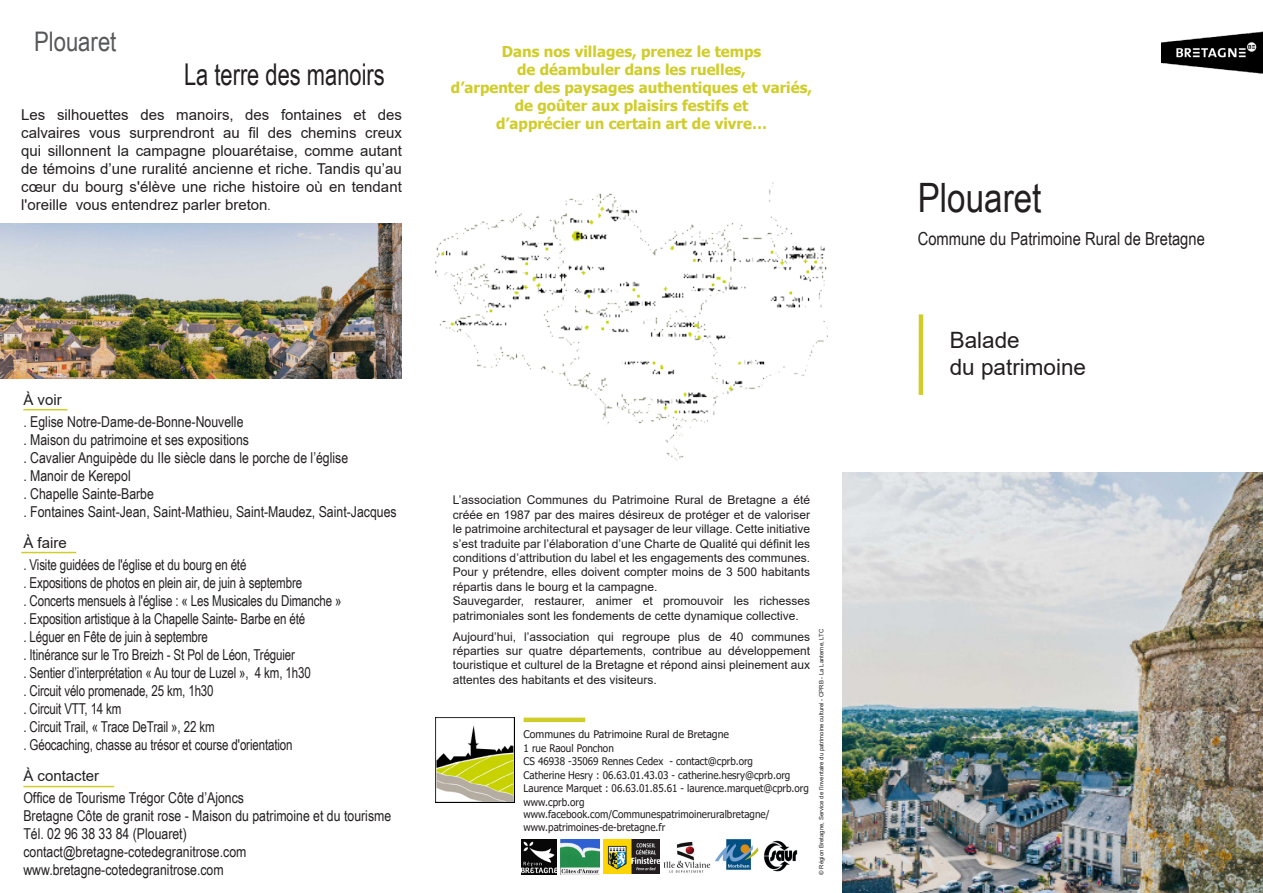
<style>
.page{position:relative;width:1263px;height:893px;background:#fff}
.page>*{position:absolute;margin:0;border:0;box-sizing:border-box;transform-origin:0 0}
.t1{font:40.5px "Arial Narrow";color:#231f20}
.t2{font:30px "Arial Narrow";color:#231f20;scale:.89 1}
.t3{font:27px "Arial Narrow";color:#57585a}
.t4{font:22.5px "Arial";color:#231f20}
.t5{font:18px "Arial Narrow";color:#231f20}
.Rubrique_à_découvrir{font:15px "Arial Narrow";letter-spacing:-.01em;color:#231f20;scale:.94 1}
.Rubrique_à_découvrir-2{font:15px "Arial Narrow";letter-spacing:-.01em;color:#231f20}
.Rubrique_à_découvrir-3{font:15px/18px "Arial";color:#231f20;text-align:justify}
.t6{font:700 15px "Tahoma";color:#d0cd2b}
.t7{font:12px/14.4px "Arial";color:#231f20;text-align:justify}
.t8{font:10.5px "Tahoma";color:#231f20;scale:.94 1}
.t9{font:10.5px "Tahoma";color:#231f20}
.t10{font:6px "Arial";color:#231f20}
.s1{font-family:"Arial Narrow";font-size:13.5px}
</style>
<div class="page">
<hr style="left:919px;top:314px;width:4px;height:81px;background:#d0cd2b">
<img style="left:842px;top:472px;width:421px;height:421px">
<img style="left:0;top:224px;width:402px;height:154px">
<hr style="left:21px;top:552px;width:55px;height:1px;background:#d0cd2b">
<hr style="left:23px;top:409px;width:44px;height:1px;background:#d0cd2b">
<hr style="left:23px;top:786px;width:91px;height:1px;background:#d0cd2b">
<img style="left:1161px;top:31px;width:102px;height:43px">
<img style="left:436px;top:182px;width:391px;height:279px">
<img style="left:436px;top:718px;width:79px;height:84px">
<img style="left:560px;top:839px;width:39px;height:35px">
<img style="left:603px;top:839px;width:56px;height:35px">
<img style="left:715px;top:839px;width:44px;height:31px">
<img style="left:663px;top:841px;width:48px;height:32px">
<img style="left:522px;top:840px;width:35px;height:34px">
<img style="left:764px;top:840px;width:34px;height:32px">
<hr style="left:524px;top:718px;width:61px;height:4px;background:#d0cd2b">
<p class="t3" style="left:34px;top:22px;width:84px">Plouaret</p>
<p class="t2" style="left:184px;top:53px;width:227px">La terre des manoirs</p>
<p class="Rubrique_à_découvrir-3" style="left:21px;top:106px;width:382px">Les silhouettes des manoirs, des fontaines et des calvaires vous surprendront au fil des chemins creux qui sillonnent la campagne plouarétaise, comme autant de témoins d’une ruralité ancienne et riche. Tandis qu’au cœur du bourg s'élève une riche histoire où en tendant l'oreille vous entendrez parler breton<span class="s1">.</span></p>
<p class="t6" style="left:502px;top:41px;width:261px">Dans nos villages, prenez le temps</p>
<p class="t6" style="left:517px;top:59px;width:230px">de déambuler dans les ruelles,</p>
<p class="t6" style="left:451px;top:77px;width:363px">d’arpenter des paysages authentiques et variés,</p>
<p class="t6" style="left:515px;top:95px;width:235px">de goûter aux plaisirs festifs et</p>
<p class="t6" style="left:496px;top:113px;width:272px">d’apprécier un certain art de vivre…</p>
<p class="Rubrique_à_découvrir-3" style="left:23px;top:390px;width:40px">À voir</p>
<p class="Rubrique_à_découvrir-2" style="left:23px;top:411px;width:222px">. Eglise Notre-Dame-de-Bonne-Nouvelle</p>
<p class="Rubrique_à_découvrir-2" style="left:23px;top:429px;width:227px">. Maison du patrimoine et ses expositions</p>
<p class="Rubrique_à_découvrir-2" style="left:23px;top:447px;width:326px">. Cavalier Anguipède du IIe siècle dans le porche de l’église</p>
<p class="Rubrique_à_découvrir-2" style="left:23px;top:465px;width:109px">. Manoir de Kerepol</p>
<p class="Rubrique_à_découvrir-2" style="left:23px;top:483px;width:132px">. Chapelle Sainte-Barbe</p>
<p class="Rubrique_à_découvrir-2" style="left:23px;top:501px;width:375px">. Fontaines Saint-Jean, Saint-Mathieu, Saint-Maudez, Saint-Jacques</p>
<p class="Rubrique_à_découvrir-3" style="left:23px;top:533px;width:45px">À faire</p>
<p class="Rubrique_à_découvrir" style="left:23px;top:554px;width:239px">. Visite guidées de l'église et du bourg en été</p>
<p class="Rubrique_à_découvrir" style="left:23px;top:572px;width:298px">. Expositions de photos en plein air, de juin à septembre</p>
<p class="Rubrique_à_découvrir" style="left:23px;top:590px;width:340px">. Concerts mensuels à l'église : « Les Musicales du Dimanche »</p>
<p class="Rubrique_à_découvrir" style="left:23px;top:608px;width:301px">. Exposition artistique à la Chapelle Sainte- Barbe en été</p>
<p class="Rubrique_à_découvrir" style="left:23px;top:626px;width:198px">. Léguer en Fête de juin à septembre</p>
<p class="Rubrique_à_découvrir" style="left:23px;top:644px;width:291px">. Itinérance sur le Tro Breizh - St Pol de Léon, Tréguier</p>
<p class="Rubrique_à_découvrir" style="left:23px;top:662px;width:307px">. Sentier d’interprétation « Au tour de Luzel », 4 km, 1h30</p>
<p class="Rubrique_à_découvrir" style="left:23px;top:680px;width:204px">. Circuit vélo promenade, 25 km, 1h30</p>
<p class="Rubrique_à_découvrir" style="left:23px;top:698px;width:106px">. Circuit VTT, 14 km</p>
<p class="Rubrique_à_découvrir" style="left:23px;top:716px;width:205px">. Circuit Trail, « Trace DeTrail », 22 km</p>
<p class="Rubrique_à_découvrir" style="left:23px;top:734px;width:288px">. Géocaching, chasse au trésor et course d'orientation</p>
<p class="Rubrique_à_découvrir-3" style="left:23px;top:766px;width:77px">À contacter</p>
<p class="Rubrique_à_découvrir-2" style="left:23px;top:787px;width:222px">Office de Tourisme Trégor Côte d’Ajoncs</p>
<p class="Rubrique_à_découvrir-2" style="left:23px;top:805px;width:369px">Bretagne Côte de granit rose - Maison du patrimoine et du tourisme</p>
<p class="Rubrique_à_découvrir-2" style="left:23px;top:823px;width:165px">Tél. 02 96 38 33 84 (Plouaret)</p>
<p class="Rubrique_à_découvrir-2" style="left:23px;top:841px;width:225px">contact@bretagne-cotedegranitrose.com</p>
<p class="Rubrique_à_découvrir-2" style="left:23px;top:859px;width:202px">www.bretagne-cotedegranitrose.com</p>
<p class="t7" style="left:453px;top:493px;width:359px">L’association Communes du Patrimoine Rural de Bretagne a été créée en 1987 par des maires désireux de protéger et de valoriser le patrimoine architectural et paysager de leur village. Cette initiative s’est traduite par l’élaboration d’une Charte de Qualité qui définit les conditions d’attribution du label et les engagements des communes.<br>Pour y prétendre, elles doivent compter moins de 3 500 habitants répartis dans le bourg et la campagne.</p>
<p class="t7" style="left:453px;top:594px;width:359px">Sauvegarder, restaurer, animer et promouvoir les richesses patrimoniales sont les fondements de cette dynamique collective.</p>
<p class="t7" style="left:453px;top:629px;width:359px">Aujourd’hui, l’association qui regroupe plus de 40 communes réparties sur quatre départements, contribue au développement touristique et culturel de la Bretagne et répond ainsi pleinement aux attentes des habitants et des visiteurs.</p>
<p class="t9" style="left:524px;top:727px;width:207px">Communes du Patrimoine Rural de Bretagne</p>
<p class="t8" style="left:524px;top:741px;width:98px">1 rue Raoul Ponchon</p>
<p class="t8" style="left:524px;top:754px;width:246px">CS 46938 -35069 Rennes Cedex - contact@cprb.org</p>
<p class="t8" style="left:524px;top:768px;width:285px">Catherine Hesry : 06.63.01.43.03 - catherine.hesry@cprb.org</p>
<p class="t8" style="left:524px;top:781px;width:305px">Laurence Marquet : 06.63.01.85.61 - laurence.marquet@cprb.org</p>
<p class="t8" style="left:524px;top:795px;width:66px">www.cprb.org</p>
<p class="t8" style="left:524px;top:807px;width:263px">www.facebook.com/Communespatrimoineruralbretagne/</p>
<p class="t8" style="left:524px;top:820px;width:152px">www.patrimoines-de-bretagne.fr</p>
<p class="t10" style="left:817px;top:875px;width:248px;rotate:-90deg">© Région Bretagne, Service de l’Inventaire du patrimoine culturel - CPRB - La Lanterne, LTC</p>
<p class="t1" style="left:918px;top:168px;width:125px">Plouaret</p>
<p class="t5" style="left:918px;top:226px;width:289px">Commune du Patrimoine Rural de Bretagne</p>
<p class="t4" style="left:950px;top:324px;width:72px">Balade</p>
<p class="t4" style="left:950px;top:351px;width:138px">du patrimoine</p>
</div>
